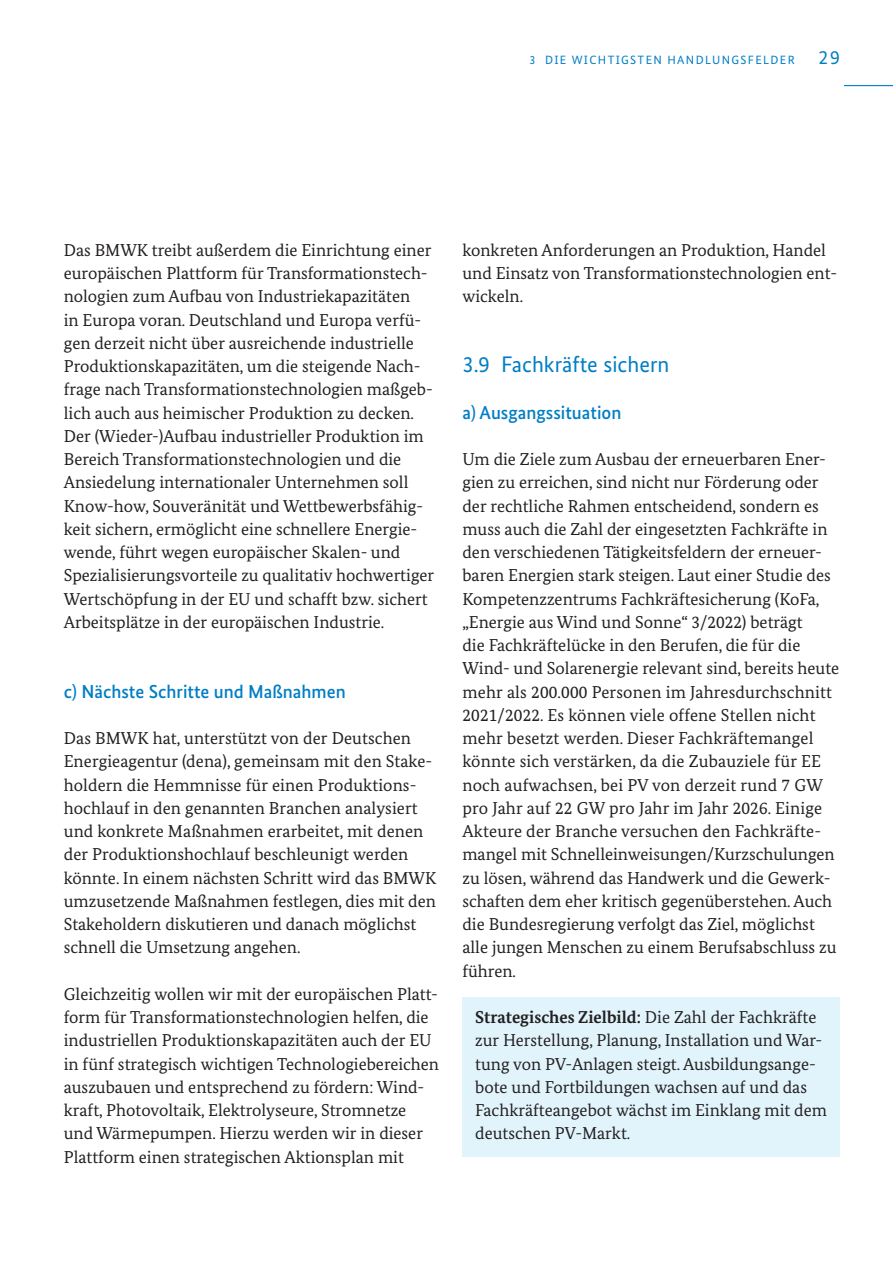
<style>
.page{position:relative;width:893px;height:1263px;background:#fff}
.page>*{position:absolute;margin:0;border:0;box-sizing:border-box;transform-origin:0 0}
.t1{font:22.5px "Bundes Sans";color:#007ec5}
.t2{font:500 18.75px "Bundes Sans";color:#007ec5}
.t3{font:17.25px/23.2px "Bundes Serif";color:#231f20}
.t4{font:12px "Bundes Sans";letter-spacing:.11em;color:#007ec5}
.s1{font-size:19.5px}
.s2{font-weight:700}
</style>
<div class="page">
<hr style="left:844px;top:85px;width:49px;height:1px;background:#007ec5">
<div style="left:462px;top:997px;width:378px;height:159px;background:#e1f4fc"></div>
<p class="t4" style="left:529px;top:53px;width:312px">3 DIE WICHTIGSTEN HANDLUNGSFELDER <span class="s1">29</span></p>
<p class="t3" style="left:64px;top:238px;width:372px">Das BMWK treibt außerdem die Einrichtung einer europäischen Plattform für Transformationstech&shy;nologien zum Aufbau von Industriekapazitäten<br>in Europa voran. Deutschland und Europa verfü&shy;gen derzeit nicht über ausreichende industrielle Produktionskapazitäten, um die steigende Nach&shy;frage nach Transformationstechnologien maßgeb&shy;lich auch aus heimischer Produktion zu decken.<br>Der (Wieder-)Aufbau industrieller Produktion im Bereich Transformationstechnologien und die Ansiedelung internationaler Unternehmen soll Know-how, Souveränität und Wettbewerbsfähig&shy;keit sichern, ermöglicht eine schnellere Energie&shy;wende, führt wegen europäischer Skalen- und Spezialisierungsvorteile zu qualitativ hochwertiger Wertschöpfung in der EU und schafft bzw. sichert Arbeitsplätze in der europäischen Industrie.</p>
<p class="t2" style="left:64px;top:680px;width:283px">c) Nächste Schritte und Maßnahmen</p>
<p class="t3" style="left:64px;top:726px;width:374px">Das BMWK hat, unterstützt von der Deutschen Energieagentur (dena), gemeinsam mit den Stake&shy;holdern die Hemmnisse für einen Produktions&shy;hochlauf in den genannten Branchen analysiert und konkrete Maßnahmen erarbeitet, mit denen der Produktionshochlauf beschleunigt werden könnte. In einem nächsten Schritt wird das BMWK umzusetzende Maßnahmen festlegen, dies mit den Stakeholdern diskutieren und danach möglichst schnell die Umsetzung angehen.</p>
<p class="t3" style="left:64px;top:982px;width:377px">Gleichzeitig wollen wir mit der europäischen Platt&shy;form für Transformationstechnologien helfen, die industriellen Produktionskapazitäten auch der EU in fünf strategisch wichtigen Technologiebereichen auszubauen und entsprechend zu fördern: Wind&shy;kraft, Photovoltaik, Elektrolyseure, Stromnetze und Wärmepumpen. Hierzu werden wir in dieser Plattform einen strategischen Aktionsplan mit</p>
<p class="t3" style="left:462px;top:238px;width:376px">konkreten Anforderungen an Produktion, Handel und Einsatz von Transformationstechnologien ent&shy;wickeln.</p>
<h1 class="t1" style="left:462px;top:352px;width:209px">3.9 Fachkräfte sichern</h1>
<p class="t2" style="left:462px;top:401px;width:160px">a) Ausgangssituation</p>
<p class="t3" style="left:462px;top:447px;width:378px">Um die Ziele zum Ausbau der erneuerbaren Ener&shy;gien zu erreichen, sind nicht nur Förderung oder der rechtliche Rahmen entscheidend, sondern es muss auch die Zahl der eingesetzten Fachkräfte in den verschiedenen Tätigkeitsfeldern der erneuer&shy;baren Energien stark steigen. Laut einer Studie des Kompetenzzentrums Fachkräftesicherung (KoFa, „Energie aus Wind und Sonne“ 3/2022) beträgt<br>die Fachkräftelücke in den Berufen, die für die Wind- und Solarenergie relevant sind, bereits heute mehr als 200.000 Personen im Jahresdurchschnitt 2021/2022. Es können viele offene Stellen nicht mehr besetzt werden. Dieser Fachkräftemangel könnte sich verstärken, da die Zubauziele für EE noch aufwachsen, bei PV von derzeit rund 7 GW pro Jahr auf 22 GW pro Jahr im Jahr 2026. Einige Akteure der Branche versuchen den Fachkräfte&shy;mangel mit Schnelleinweisungen/Kurzschulungen zu lösen, während das Handwerk und die Gewerk&shy;schaften dem eher kritisch gegenüberstehen. Auch die Bundesregierung verfolgt das Ziel, möglichst alle jungen Menschen zu einem Berufsabschluss zu führen.</p>
<p class="t3" style="left:475px;top:1005px;width:353px"><span class="s2">Strategisches Zielbild:</span> Die Zahl der Fachkräfte zur Herstellung, Planung, Installation und War&shy;tung von PV-Anlagen steigt. Ausbildungsange&shy;bote und Fortbildungen wachsen auf und das Fachkräfteangebot wächst im Einklang mit dem deutschen PV-Markt.</p>
</div>
